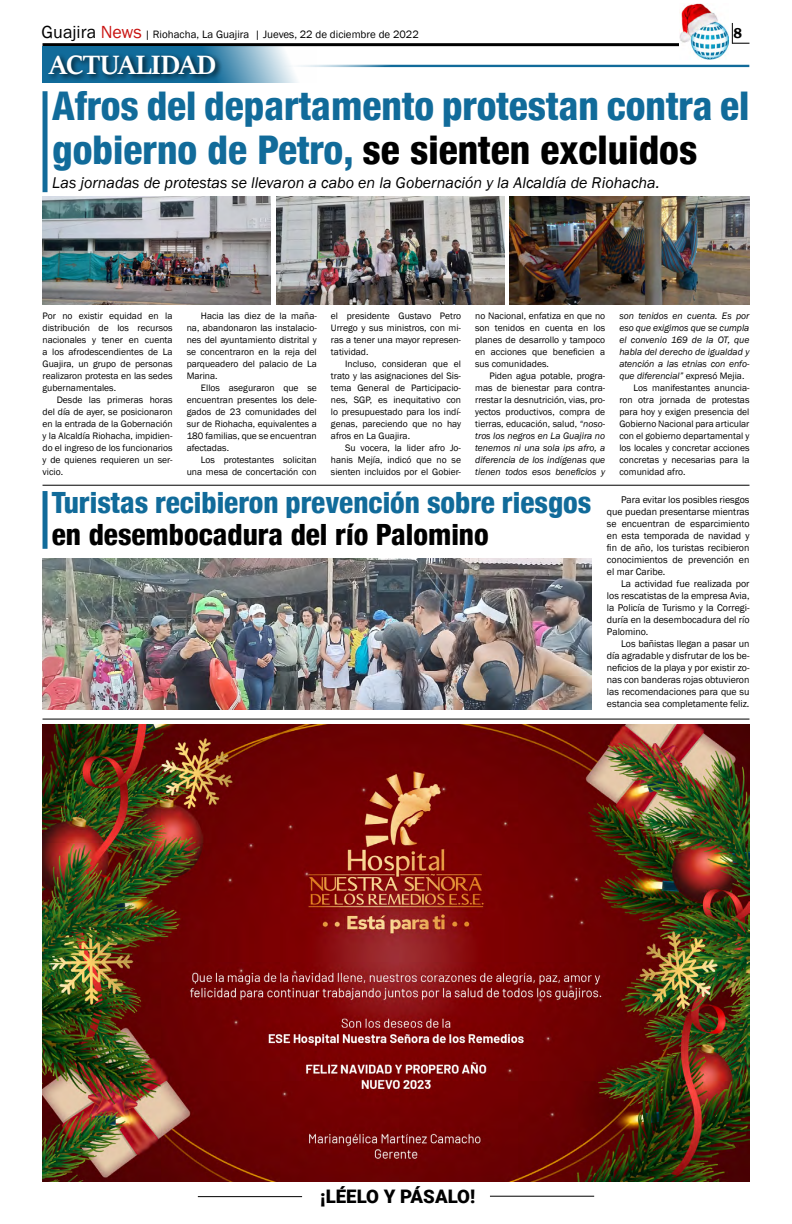
<style>
.page{position:relative;width:792px;height:1224px;background:#fff}
.page>*{position:absolute;margin:0;border:0;box-sizing:border-box;transform-origin:0 0}
.t1{font:800 condensed 39.5px/43.5px "Helvetica 87";color:#116b9a}
.t2{font:30px "Sitka Text";color:#fff}
.t3{font:800 condensed 29.3px "Helvetica 87";color:#116b9a}
.t4{font:800 condensed 29.3px "Helvetica 87";color:#000}
.t5{font:900 18.7px "Roboto";color:#000}
.t6{font:italic 16px "Franklin Gothic";color:#000}
.t7{font:600 14.7px "Franklin Gothic";color:#000}
.t8{font:11px "Franklin Gothic";color:#000}
.t9{font:10px/12px "Franklin Gothic";color:#000;text-align:justify}
.t10{font:9.6px/12px "Franklin Gothic";color:#000;text-align:justify}
.t11{font:italic 9.6px "Franklin Gothic";color:#000}
.s1{font-size:18px}
.s2{font-size:18px;color:#c91311}
.s3{color:#000}
.s4{font-style:italic}
.s5{font-style:normal}
</style>
<div class="page">
<hr style="left:198px;top:1196px;width:104px;height:1px;background:#000">
<hr style="left:490px;top:1196px;width:104px;height:1px;background:#000">
<hr style="left:43px;top:43px;width:657px;height:3px;background:#000">
<svg style="left:732px;top:23px;width:17px;height:21px"></svg>
<img style="left:679px;top:4px;width:50px;height:55px">
<svg style="left:43px;top:46px;width:274px;height:37px"></svg>
<div style="left:46px;top:52px;width:176px;height:30px;background:#000;opacity:.75"></div>
<hr style="left:278px;top:65px;width:471px;height:3px;background:#116b9a">
<div style="left:43px;top:91px;width:5px;height:101px;background:#116b9a"></div>
<img style="left:43px;top:196px;width:228px;height:108px">
<img style="left:277px;top:196px;width:228px;height:108px">
<img style="left:509px;top:196px;width:240px;height:108px">
<hr style="left:43px;top:719px;width:706px;height:1px;background:#000">
<hr style="left:43px;top:485px;width:706px;height:1px;background:#000">
<div style="left:43px;top:491px;width:5px;height:58px;background:#116b9a"></div>
<img style="left:43px;top:558px;width:548px;height:152px">
<img style="left:43px;top:724px;width:706px;height:457px">
<p class="t8" style="left:42px;top:28px;width:379px"><span class="s1">Guajira</span> <span class="s2">News</span> | Riohacha, La Guajira | Jueves, 22 de diciembre de 2022</p>
<h3 class="t7" style="left:733px;top:24px;width:10px">8</h3>
<h2 class="t2" style="left:49px;top:43px;width:168px">ACTUALIDAD</h2>
<h1 class="t1" style="left:52px;top:84px;width:699px">Afros del departamento protestan contra el gobierno de Petro, <span class="s3">se sienten excluidos</span></h1>
<h3 class="t6" style="left:52px;top:173px;width:609px">Las jornadas de protestas se llevaron a cabo en la Gobernación y la Alcaldía de Riohacha.</h3>
<p class="t10" style="left:187px;top:310px;width:132px;text-indent:14px">Hacia las diez de la maña&shy;na, abandonaron las instalacio&shy;nes del ayuntamiento distrital y se concentraron en la reja del parqueadero del palacio de La Marina.</p>
<p class="t10" style="left:187px;top:382px;width:132px;text-indent:14px">Ellos aseguraron que se encuentran presentes los dele&shy;gados de 23 comunidades del sur de Riohacha, equivalentes a 180 familias, que se encuentran afectadas.</p>
<p class="t10" style="left:187px;top:454px;width:132px;text-align:right">Los protestantes solicitan una mesa de concertación con</p>
<p class="t10" style="left:331px;top:310px;width:132px">el presidente Gustavo Petro Urrego y sus ministros, con mi&shy;ras a tener una mayor represen&shy;tatividad.</p>
<p class="t10" style="left:331px;top:358px;width:132px;text-indent:14px">Incluso, consideran que el trato y las asignaciones del Sis&shy;tema General de Participacio&shy;nes, SGP, es inequitativo con lo presupuestado para los indí&shy;genas, pareciendo que no hay afros en La Guajira.</p>
<p class="t10" style="left:331px;top:442px;width:132px;text-indent:14px">Su vocera, la lider afro Jo&shy;hanis Mejía, indicó que no se sienten incluidos por el Gobier-</p>
<p class="t10" style="left:475px;top:310px;width:132px">no Nacional, enfatiza en que no son tenidos en cuenta en los planes de desarrollo y tampoco en acciones que beneficien a sus comunidades.</p>
<p class="t10" style="left:475px;top:370px;width:132px;text-indent:14px">Piden agua potable, progra&shy;mas de bienestar para contra&shy;rrestar la desnutrición, vias, pro&shy;yectos productivos, compra de tierras, educación, salud, <span class="s4">“noso&shy;tros los negros en La Guajira no tenemos ni una sola ips afro, a diferencia de los indígenas que tienen todos esos beneficios y</span></p>
<p class="t10" style="left:43px;top:310px;width:132px">Por no existir equidad en la distribución de los recursos nacionales y tener en cuenta a los afrodescendientes de La Guajira, un grupo de personas realizaron protesta en las sedes gubernamentales.</p>
<p class="t10" style="left:43px;top:394px;width:132px;text-indent:14px">Desde las primeras horas del día de ayer, se posicionaron en la entrada de la Gobernación y la Alcaldía Riohacha, impidien&shy;do el ingreso de los funcionarios y de quienes requieren un ser&shy;vicio.</p>
<p class="t11" style="left:619px;top:310px;width:132px">son tenidos en cuenta. Es por</p>
<p class="t11" style="left:619px;top:322px;width:132px">eso que exigimos que se cumpla</p>
<p class="t11" style="left:619px;top:334px;width:132px">el convenio 169 de la OT, que</p>
<p class="t11" style="left:619px;top:346px;width:132px">habla del derecho de igualdad y</p>
<p class="t11" style="left:619px;top:358px;width:132px">atención a las etnias con enfo-</p>
<p class="t11" style="left:619px;top:370px;width:126px">que diferencial” <span class="s5">expresó Mejia.</span></p>
<p class="t10" style="left:634px;top:382px;width:117px">Los manifestantes anuncia-</p>
<p class="t10" style="left:619px;top:394px;width:132px">ron otra jornada de protestas</p>
<p class="t10" style="left:619px;top:406px;width:132px">para hoy y exigen presencia del</p>
<p class="t10" style="left:619px;top:418px;width:132px">Gobierno Nacional para articular</p>
<p class="t10" style="left:619px;top:430px;width:132px">con el gobierno departamental y</p>
<p class="t10" style="left:619px;top:442px;width:132px">los locales y concretar acciones</p>
<p class="t10" style="left:619px;top:454px;width:132px">concretas y necesarias para la</p>
<p class="t10" style="left:619px;top:466px;width:68px">comunidad afro.</p>
<p class="t9" style="left:607px;top:494px;width:144px;text-indent:14px">Para evitar los posibles riesgos que puedan presentarse mientras se encuentran de esparcimiento en esta temporada de navidad y fin de año, los turistas recibieron conocimientos de prevención en el mar Caribe.</p>
<p class="t9" style="left:607px;top:578px;width:144px;text-indent:14px">La actividad fue realizada por los rescatistas de la empresa Avia, la Policía de Turismo y la Corregi&shy;duría en la desembocadura del río Palomino.</p>
<p class="t9" style="left:607px;top:638px;width:144px;text-indent:14px">Los bañistas llegan a pasar un día agradable y disfrutar de los be&shy;neficios de la playa y por existir zo&shy;nas con banderas rojas obtuvieron las recomendaciones para que su estancia sea completamente feliz.</p>
<h3 class="t3" style="left:52px;top:484px;width:541px">Turistas recibieron prevención sobre riesgos</h3>
<h3 class="t4" style="left:52px;top:517px;width:439px">en desembocadura del río Palomino</h3>
<h3 class="t5" style="left:320px;top:1184px;width:157px">¡LÉELO Y PÁSALO!</h3>
</div>
